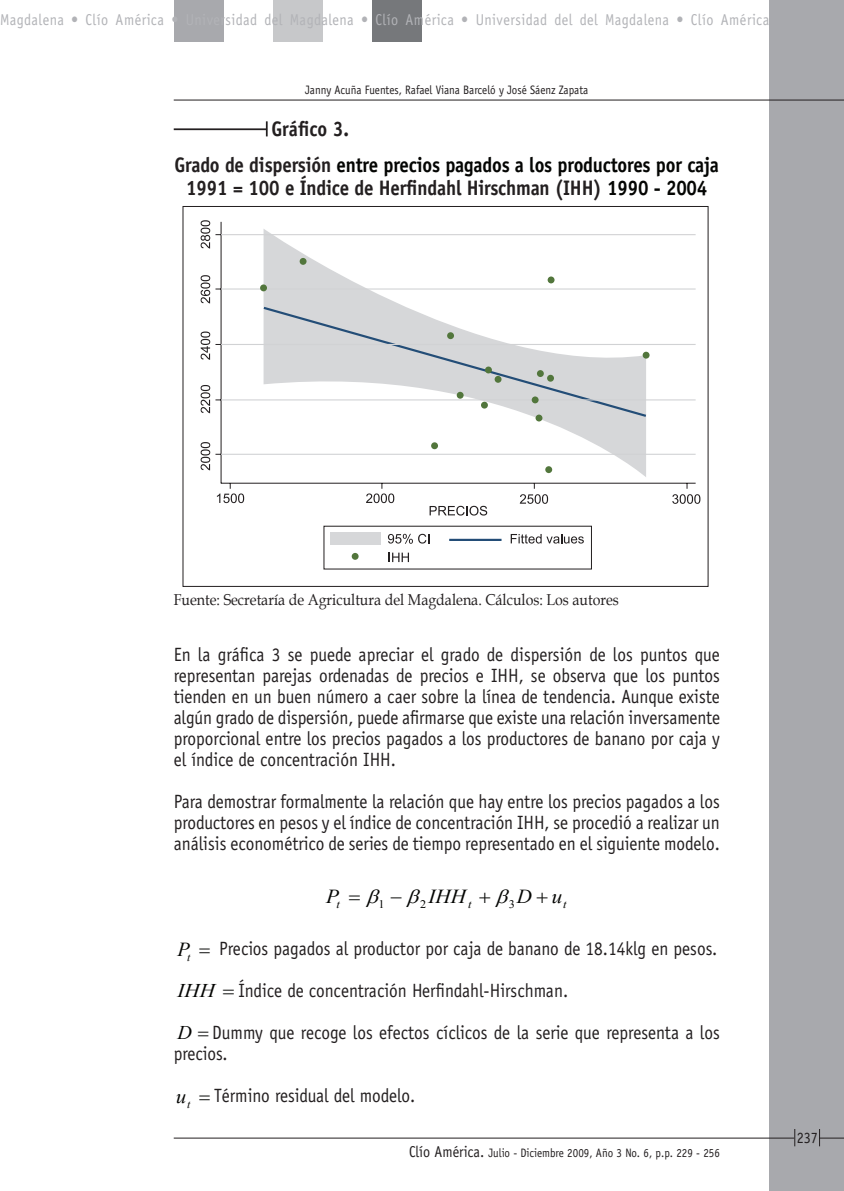
<style>
.page{position:relative;width:844px;height:1191px;background:#fff}
.page>*{position:absolute;margin:0;border:0;box-sizing:border-box;transform-origin:0 0}
.t1{font:700 21px/35.9px "Officina Sans";letter-spacing:-.01em;color:#040503;scale:.9 1}
.t2{font:700 21px "Officina Sans";letter-spacing:-.01em;color:#231f20;scale:.9 1}
.t3{font:italic 19.78px "Times New Roman";color:#040503;scale:1.06 1}
.t4{font:italic 19.78px "Times New Roman";color:#040503}
.t5{font:19.25px/21px "Officina Sans";color:#231f20;text-align:justify;scale:.9 1}
.t6{font:15.75px "Officina Sans";letter-spacing:.035em;color:#b2b3b7;scale:.9 1}
.t7{font:15.75px "Book Antiqua";color:#231f20;scale:.9 1}
.t8{font:15.75px "Officina Sans";color:#231f20;scale:.9 1}
.t9{font:12.25px "Officina Sans";color:#231f20;scale:.9 1}
.t10{font:italic 11.55px "Times New Roman";color:#040503;scale:1.06 1}
.t11{font:11.55px "Times New Roman";color:#040503;scale:1.06 1}
.s1{color:#231f20}
.s2{color:#040503}
.s3{font-family:"Times New Roman";font-style:italic;font-size:19.43px;color:#040503}
.s4{font-family:"Times New Roman";font-style:italic;font-size:19.78px;color:#040503}
.s5{font-size:15.75px}
</style>
<div class="page">
<div style="left:769px;top:0;width:74px;height:1191px;background:#a8a9ad"></div>
<div style="left:174px;top:0;width:49px;height:41px;background:#a8a9ad"></div>
<div style="left:372px;top:0;width:50px;height:41px;background:#76787b"></div>
<div style="left:273px;top:0;width:49px;height:41px;background:#c7c8ca"></div>
<hr style="left:174px;top:1137px;width:620px;height:1px;background:#231f20">
<svg style="left:794px;top:1129px;width:1px;height:17px"></svg>
<svg style="left:819px;top:1129px;width:24px;height:17px"></svg>
<hr style="left:174px;top:100px;width:669px;height:1px;background:#231f20">
<hr style="left:174px;top:128px;width:93px;height:2px;background:#231f20">
<svg style="left:266px;top:121px;width:1px;height:15px"></svg>
<svg style="left:182px;top:206px;width:526px;height:381px"></svg>
<div style="left:431px;top:442px;width:7px;height:7px;background:#52763c;border-radius:50%"></div>
<div style="left:545px;top:466px;width:7px;height:7px;background:#52763c;border-radius:50%"></div>
<div style="left:535px;top:414px;width:7px;height:7px;background:#52763c;border-radius:50%"></div>
<div style="left:481px;top:402px;width:7px;height:6px;background:#52763c;border-radius:50%"></div>
<div style="left:456px;top:392px;width:7px;height:7px;background:#52763c;border-radius:50%"></div>
<div style="left:494px;top:376px;width:7px;height:7px;background:#52763c;border-radius:50%"></div>
<div style="left:485px;top:366px;width:7px;height:7px;background:#52763c;border-radius:50%"></div>
<div style="left:447px;top:332px;width:7px;height:7px;background:#52763c;border-radius:50%"></div>
<div style="left:260px;top:284px;width:7px;height:7px;background:#52763c;border-radius:50%"></div>
<div style="left:299px;top:258px;width:7px;height:7px;background:#52763c;border-radius:50%"></div>
<div style="left:547px;top:276px;width:7px;height:7px;background:#52763c;border-radius:50%"></div>
<div style="left:537px;top:370px;width:6px;height:7px;background:#52763c;border-radius:50%"></div>
<div style="left:547px;top:375px;width:7px;height:7px;background:#52763c;border-radius:50%"></div>
<div style="left:531px;top:396px;width:7px;height:7px;background:#52763c;border-radius:50%"></div>
<div style="left:642px;top:352px;width:7px;height:6px;background:#52763c;border-radius:50%"></div>
<p class="t6" style="left:0;top:11px;width:856px">Magdalena • Clío América • Universidad del Magdalena • Clío América • Universidad del del Magdalena • Clío América</p>
<p class="t9" style="left:305px;top:82px;width:316px">Janny Acuña Fuentes, Rafael Viana Barceló y José Sáenz Zapata</p>
<p class="t1" style="left:175px;top:110px;width:606px;text-indent:97px"><span class="s1">Gráfico 3.<br>Grado de dispersión</span> entre precios pagados a los productores por caja</p>
<p class="t2" style="left:186px;top:174px;width:580px">1991 = 100 e Índice de Herfindahl Hirschman (IHH) <span class="s2">1990 - 2004</span></p>
<p class="t7" style="left:174px;top:589px;width:496px">Fuente: Secretaría de Agricultura del Magdalena. Cálculos: Los autores</p>
<p class="t5" style="left:174px;top:644px;width:608px">En la gráfica 3 se puede apreciar el grado de dispersión de los puntos que representan parejas ordenadas de precios e IHH, se observa que los puntos tienden en un buen número a caer sobre la línea de tendencia. Aunque existe algún grado de dispersión, puede afirmarse que existe una relación inversamente proporcional entre los precios pagados a los productores de banano por caja y el índice de concentración IHH.</p>
<p class="t5" style="left:174px;top:791px;width:608px">Para demostrar formalmente la relación que hay entre los precios pagados a los productores en pesos y el índice de concentración IHH, se procedió a realizar un análisis econométrico de series de tiempo representado en el siguiente modelo.</p>
<p class="t3" style="left:326px;top:883px;width:14px">P</p>
<p class="t3" style="left:378px;top:883px;width:84px"><sub>1</sub> − <sub>2</sub>IHH</p>
<p class="t11" style="left:508px;top:896px;width:7px">3</p>
<p class="t10" style="left:336px;top:896px;width:5px">t</p>
<p class="t10" style="left:468px;top:896px;width:5px">t</p>
<p class="t3" style="left:516px;top:883px;width:49px">D u<sub>t</sub></p>
<p class="t5" style="left:177px;top:927px;width:604px;line-height:42px;text-align:left;text-indent:42px">Precios pagados al productor por caja de banano de 18.14klg en pesos.<br><span class="s3">IHH</span> Índice de concentración Herfindahl-Hirschman.<br><span class="s3">D</span> Dummy que recoge los efectos cíclicos de la serie que representa a los</p>
<p class="t5" style="left:174px;top:1032px;width:270px;line-height:42px">precios.<br><span class="s4">u</span><sub>t</sub> Término residual del modelo.</p>
<p class="t4" style="left:177px;top:935px;width:14px">P<sub>t</sub></p>
<p class="t9" style="left:409px;top:1145px;width:347px"><span class="s5">Clío América.</span> Julio - Diciembre 2009, Año 3 No. 6, p.p. 229 - 256</p>
<p class="t8" style="left:796px;top:1128px;width:25px">237</p>
</div>
